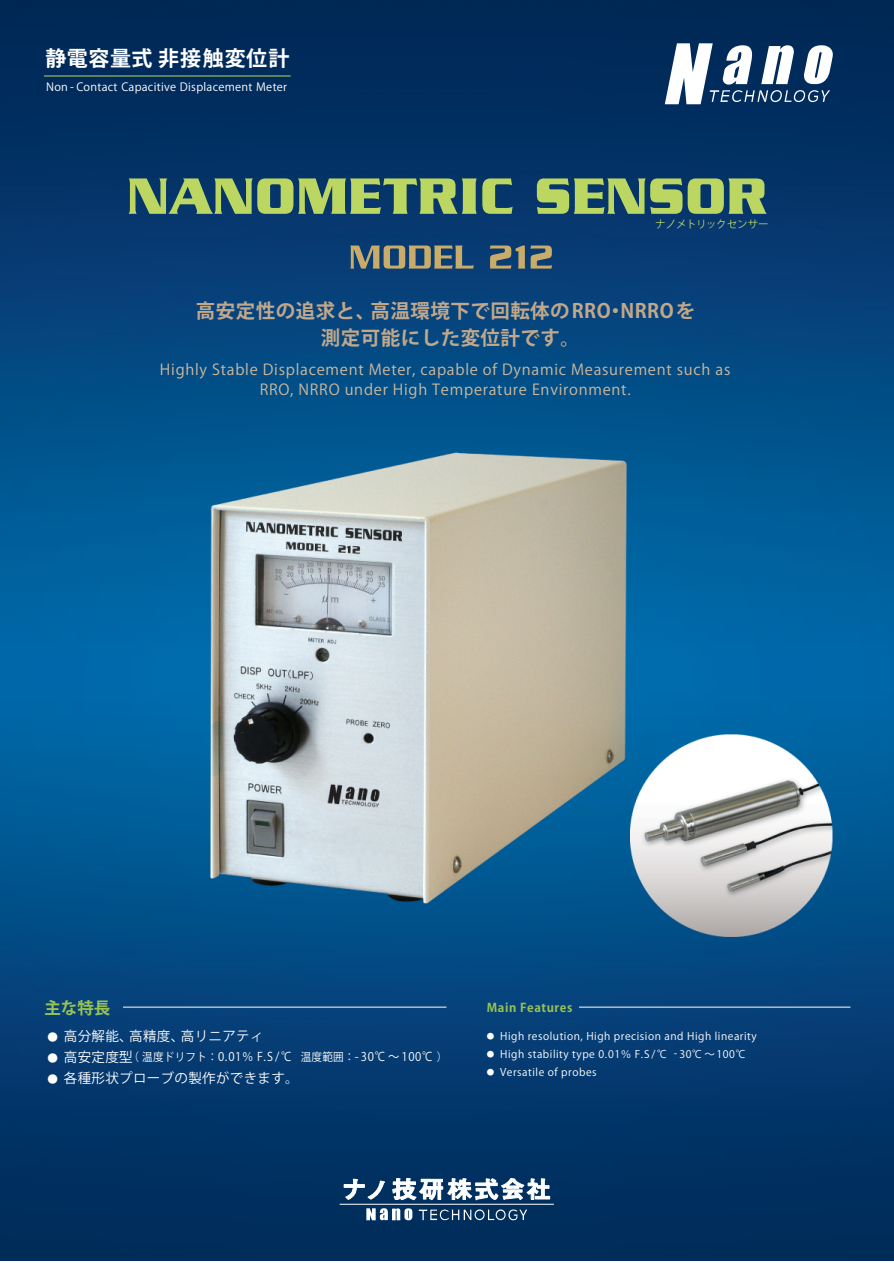
<style>
.page{position:relative;width:894px;height:1263px;background:#fff}
.page>*{position:absolute;margin:0;border:0;box-sizing:border-box;transform-origin:0 0}
.t1{font:700 21px "Koz Go Std";letter-spacing:.025em;color:#fff}
.t2{font:700 19.5px/27px "Koz Go Std";letter-spacing:.025em;color:#c1a88b;text-align:center}
.t3{font:700 16.5px "Koz Go Std";color:#98c353}
.t4{font:15px/19.5px "Koz Go Std";letter-spacing:.05em;color:#d1b99b;text-align:center}
.t5{font:13.5px "Koz Go Std";letter-spacing:.025em;color:#fff}
.t6{font:12px "Koz Go Std";letter-spacing:.05em;color:#fff;scale:.94 1}
.t7{font:700 12px "Koz Go Std";letter-spacing:.05em;color:#98c353}
.t8{font:11.25px "Koz Go Std";letter-spacing:.025em;color:#fff}
.t9{font:10.5px/18px "Koz Go Std";letter-spacing:.05em;color:#fff}
.t10{font:10.5px "Koz Go Std";color:#b4d56f}
.t11{font:7.5px "Koz Go Std";color:#fff}
.s1{font-size:13.5px}
.s2{font-size:11.25px}
</style>
<div class="page">
<img style="left:0;top:0;width:894px;height:1261px">
<svg style="left:665px;top:43px;width:169px;height:61px"></svg>
<svg style="left:339px;top:1177px;width:215px;height:43px"></svg>
<svg style="left:129px;top:178px;width:384px;height:36px;background:#709465"></svg>
<svg style="left:537px;top:178px;width:230px;height:36px;background:#7c9f64"></svg>
<svg style="left:122px;top:1006px;width:325px;height:2px"></svg>
<svg style="left:578px;top:1006px;width:273px;height:2px"></svg>
<svg style="left:350px;top:246px;width:124px;height:23px;background:#6c766e"></svg>
<svg style="left:490px;top:246px;width:35px;height:23px"></svg>
<svg style="left:531px;top:246px;width:21px;height:23px"></svg>
<svg style="left:43px;top:75px;width:248px;height:2px"></svg>
<h1 class="t1" style="left:45px;top:45px;width:245px">静電容量式 非接触変位計</h1>
<p class="t8" style="left:46px;top:80px;width:243px">Non - Contact Capacitive Displacement Meter</p>
<p class="t10" style="left:655px;top:218px;width:115px">ナノメトリックセンサー</p>
<h2 class="t2" style="left:196px;top:299px;width:501px">高安定性の追求と、高温環境下で回転体のRRO・NRROを測定可能にした変位計です。</h2>
<p class="t4" style="left:160px;top:360px;width:572px">Highly Stable Displacement Meter, capable of Dynamic Measurement such as<br>RRO, NRRO under High Temperature Environment.</p>
<p class="t3" style="left:44px;top:997px;width:67px">主な特長</p>
<p class="t5" style="left:64px;top:1027px;width:201px">高分解能、高精度、高リニアティ</p>
<p class="t6" style="left:64px;top:1049px;width:409px"><span class="s1">高安定度型</span><span class="s2">（ 温度ドリフト：</span>0.01％ F.S /℃ <span class="s2">温度範囲：</span>- 30℃ ～ 100℃ <span class="s2">）</span></p>
<p class="t5" style="left:64px;top:1069px;width:236px">各種形状プローブの製作ができます。</p>
<p class="t7" style="left:487px;top:1000px;width:87px">Main Features</p>
<p class="t9" style="left:500px;top:1028px;width:258px">High resolution, High precision and High linearity<br>High stability type 0.01％ F.S /℃ - 30℃ ～100℃<br>Versatile of probes</p>
<p class="t9" style="left:48px;top:1027px;width:12px;line-height:21px;text-align:justify">● ● ●</p>
<p class="t11" style="left:487px;top:1031px;width:9px">●</p>
<p class="t11" style="left:487px;top:1049px;width:9px">●</p>
<p class="t11" style="left:487px;top:1067px;width:9px">●</p>
</div>
